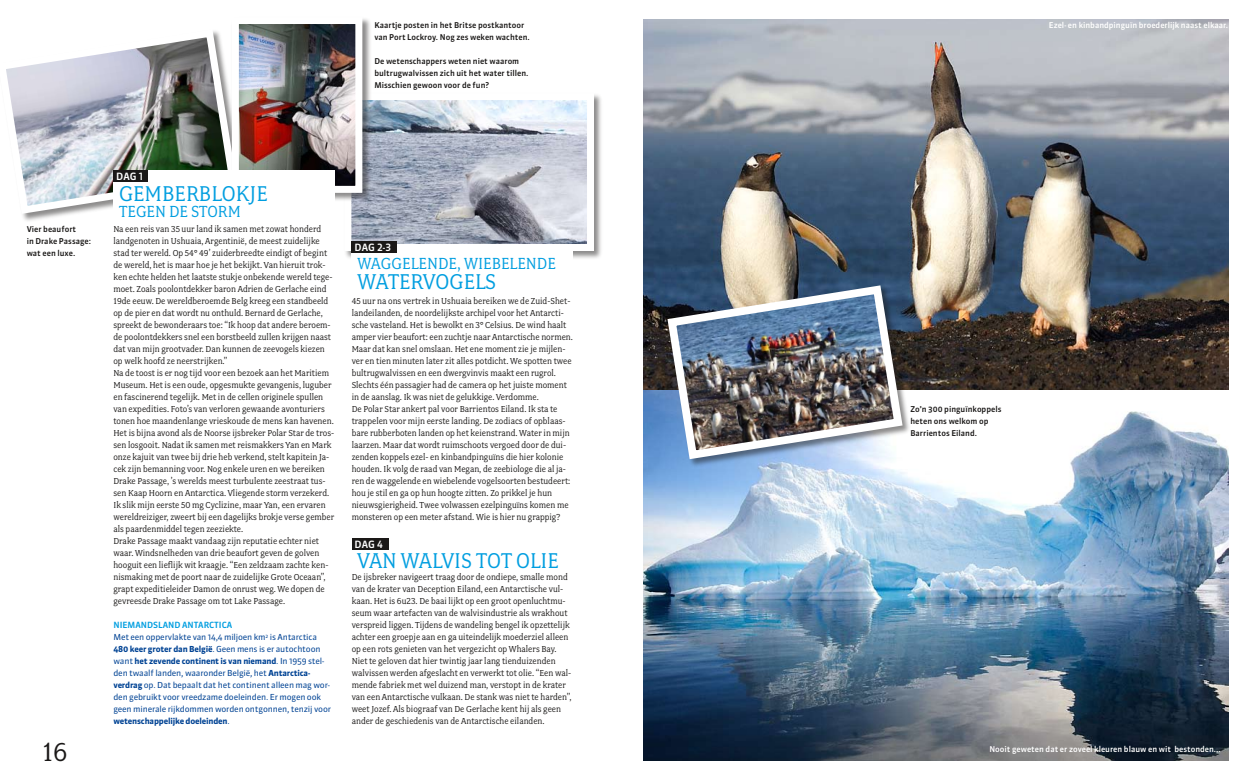
<style>
.page{position:relative;width:1248px;height:780px;background:#fff}
.page>*{position:absolute;margin:0;border:0;box-sizing:border-box;transform-origin:0 0}
.t1{font:29.1px "Fairplex Narrow";color:#1a1817}
.t2{font:24px "Fairplex Narrow";color:#009ee0}
.t3{font:18px "Fairplex Narrow";color:#009ee0}
.t4{font:500 10px "Sanuk LF";color:#fff}
.t5{font:9.7px/12px "Fairplex Narrow";color:#1a1817}
.t6{font:500 8.5px "Sanuk";color:#009ee0}
.t7{font:8.2px/12px "Sanuk";letter-spacing:-.02em;color:#004394}
.t8{font:500 8px/12px "Sanuk";color:#1a1817}
.t9{font:500 8px "Sanuk";color:#fff}
.s1{font-weight:700}
</style>
<div class="page">
<svg style="left:6px;top:31px;width:225px;height:187px"></svg>
<div style="left:343px;top:92px;width:260px;height:168px;background:#1a1817;opacity:.5"></div>
<img style="left:352px;top:101px;width:234px;height:142px">
<div style="left:344px;top:93px;width:250px;height:158px;border:7px solid #fff"></div>
<div style="left:231px;top:16px;width:141px;height:186px;background:#1a1817;opacity:.5"></div>
<img style="left:240px;top:25px;width:114px;height:160px">
<div style="left:232px;top:17px;width:130px;height:176px;border:7px solid #fff"></div>
<img style="left:643px;top:20px;width:584px;height:740px">
<div style="left:351px;top:244px;width:222px;height:506px;background:#fff"></div>
<div style="left:113px;top:170px;width:221px;height:572px;background:#fff"></div>
<div style="left:113px;top:170px;width:34px;height:11px;background:#1a1817"></div>
<div style="left:351px;top:241px;width:46px;height:11px;background:#1a1817"></div>
<div style="left:351px;top:538px;width:37px;height:11px;background:#1a1817"></div>
<div style="left:666px;top:284px;width:245px;height:184px;background:#1a1817;opacity:.5"></div>
<img style="left:663px;top:281px;width:243px;height:182px">
<p class="t8" style="left:374px;top:19px;width:157px">Kaartje posten in het Britse postkantoor van Port Lockroy. Nog zes weken wachten.</p>
<p class="t9" style="left:1048px;top:20px;width:181px">Ezel- en kinbandpinguïn broederlijk naast elkaar.</p>
<p class="t8" style="left:374px;top:55px;width:156px">De wetenschappers weten niet waarom bultrugwalvissen zich uit het water tillen.<br>Misschien gewoon voor de fun?</p>
<p class="t8" style="left:27px;top:223px;width:66px">Vier beaufort<br>in Drake Passage: wat een luxe.</p>
<h1 class="t1" style="left:43px;top:735px;width:27px">16</h1>
<p class="t4" style="left:116px;top:170px;width:28px">DAG 1</p>
<h2 class="t2" style="left:119px;top:180px;width:150px">Gemberblokje</h2>
<h3 class="t3" style="left:119px;top:201px;width:123px">tegen de storm</h3>
<p class="t5" style="left:113px;top:223px;width:222px">Na een reis van 35 uur land ik samen met zowat honderd landgenoten in Ushuaia, Argentinië, de meest zuidelijke stad ter wereld. Op 54° 49’ zuiderbreedte eindigt of begint de wereld, het is maar hoe je het bekijkt. Van hieruit trok&shy;ken echte helden het laatste stukje onbekende wereld tege&shy;moet. Zoals poolontdekker baron Adrien de Gerlache eind 19de eeuw. De wereldberoemde Belg kreeg een standbeeld op de pier en dat wordt nu onthuld. Bernard de Gerlache, spreekt de bewonderaars toe: “Ik hoop dat andere beroem&shy;de poolontdekkers snel een borstbeeld zullen krijgen naast dat van mijn grootvader. Dan kunnen de zeevogels kiezen op welk hoofd ze neerstrijken.”<br>Na de toost is er nog tijd voor een bezoek aan het Maritiem Museum. Het is een oude, opgesmukte gevangenis, luguber en fascinerend tegelijk. Met in de cellen originele spullen van expedities. Foto’s van verloren gewaande avonturiers tonen hoe maandenlange vrieskoude de mens kan havenen.<br>Het is bijna avond als de Noorse ijsbreker Polar Star de tros&shy;sen losgooit. Nadat ik samen met reismakkers Yan en Mark onze kajuit van twee bij drie heb verkend, stelt kapitein Ja&shy;cek zijn bemanning voor. Nog enkele uren en we bereiken Drake Passage, ’s werelds meest turbulente zeestraat tus&shy;sen Kaap Hoorn en Antarctica. Vliegende storm verzekerd.<br>Ik slik mijn eerste 50 mg Cyclizine, maar Yan, een ervaren wereldreiziger, zweert bij een dagelijks brokje verse gember als paardenmiddel tegen zeeziekte.<br>Drake Passage maakt vandaag zijn reputatie echter niet waar. Windsnelheden van drie beaufort geven de golven hooguit een lieflijk wit kraagje. “Een zeldzaam zachte ken&shy;nismaking met de poort naar de zuidelijke Grote Oceaan”, grapt expeditieleider Damon de onrust weg. We dopen de gevreesde Drake Passage om tot Lake Passage.</p>
<p class="t6" style="left:113px;top:620px;width:12px">Niem</p>
<p class="t6" style="left:135px;top:620px;width:98px">andsland Antarcti ca</p>
<p class="t7" style="left:113px;top:631px;width:219px">Met een oppervlakte van 14,4 miljoen km<sup>2</sup> is Antarctica <span class="s1">480 keer groter dan België</span>. Geen mens is er autochtoon want <span class="s1">het zevende continent is van niemand</span>. In 1959 stel&shy;den twaalf landen, waaronder België, het <span class="s1">Antarctica&shy;verdrag</span> op. Dat bepaalt dat het continent alleen mag wor&shy;den gebruikt voor vreedzame doeleinden. Er mogen ook geen minerale rijkdommen worden ontgonnen, tenzij voor <span class="s1">wetenschappelijke doeleinden</span>.</p>
<p class="t4" style="left:354px;top:241px;width:38px">DAG 2-3</p>
<h3 class="t3" style="left:357px;top:253px;width:200px">Waggelende, wiebelende</h3>
<h2 class="t2" style="left:357px;top:268px;width:140px">watervogels</h2>
<p class="t5" style="left:351px;top:295px;width:223px">45 uur na ons vertrek in Ushuaia bereiken we de Zuid-Shet&shy;landeilanden, de noordelijkste archipel voor het Antarcti&shy;sche vasteland. Het is bewolkt en 3° Celsius. De wind haalt amper vier beaufort: een zuchtje naar Antarctische normen.<br>Maar dat kan snel omslaan. Het ene moment zie je mijlen&shy;ver en tien minuten later zit alles potdicht. We spotten twee bultrugwalvissen en een dwergvinvis maakt een rugrol.<br>Slechts één passagier had de camera op het juiste moment in de aanslag. Ik was niet de gelukkige. Verdomme.<br>De Polar Star ankert pal voor Barrientos Eiland. Ik sta te trappelen voor mijn eerste landing. De zodiacs of opblaas&shy;bare rubberboten landen op het keienstrand. Water in mijn laarzen. Maar dat wordt ruimschoots vergoed door de dui&shy;zenden koppels ezel- en kinbandpinguïns die hier kolonie houden. Ik volg de raad van Megan, de zeebiologe die al ja&shy;ren de waggelende en wiebelende vogelsoorten bestudeert: hou je stil en ga op hun hoogte zitten. Zo prikkel je hun nieuwsgierigheid. Twee volwassen ezelpinguïns komen me monsteren op een meter afstand. Wie is hier nu grappig?</p>
<h2 class="t2" style="left:357px;top:547px;width:203px">Van walvis tot olie</h2>
<p class="t5" style="left:351px;top:571px;width:221px">De ijsbreker navigeert traag door de ondiepe, smalle mond van de krater van Deception Eiland, een Antarctische vul&shy;kaan. Het is 6u23. De baai lijkt op een groot openluchtmu&shy;seum waar artefacten van de walvisindustrie als wrakhout verspreid liggen. Tijdens de wandeling bengel ik opzettelijk achter een groepje aan en ga uiteindelijk moederziel alleen op een rots genieten van het vergezicht op Whalers Bay.<br>Niet te geloven dat hier twintig jaar lang tienduizenden walvissen werden afgeslacht en verwerkt tot olie. “Een wal&shy;mende fabriek met wel duizend man, verstopt in de krater van een Antarctische vulkaan. De stank was niet te harden”, weet Jozef. Als biograaf van De Gerlache kent hij als geen ander de geschiedenis van de Antarctische eilanden.</p>
<p class="t4" style="left:354px;top:538px;width:30px">DAG 4</p>
<p class="t8" style="left:910px;top:403px;width:92px">Zo’n 300 pinguïn-- koppels heten ons welkom op<br>Barrientos Eiland.</p>
<p class="t9" style="left:989px;top:744px;width:233px">Nooit geweten dat er zoveel kleuren blauw en wit bestonden...</p>
</div>
